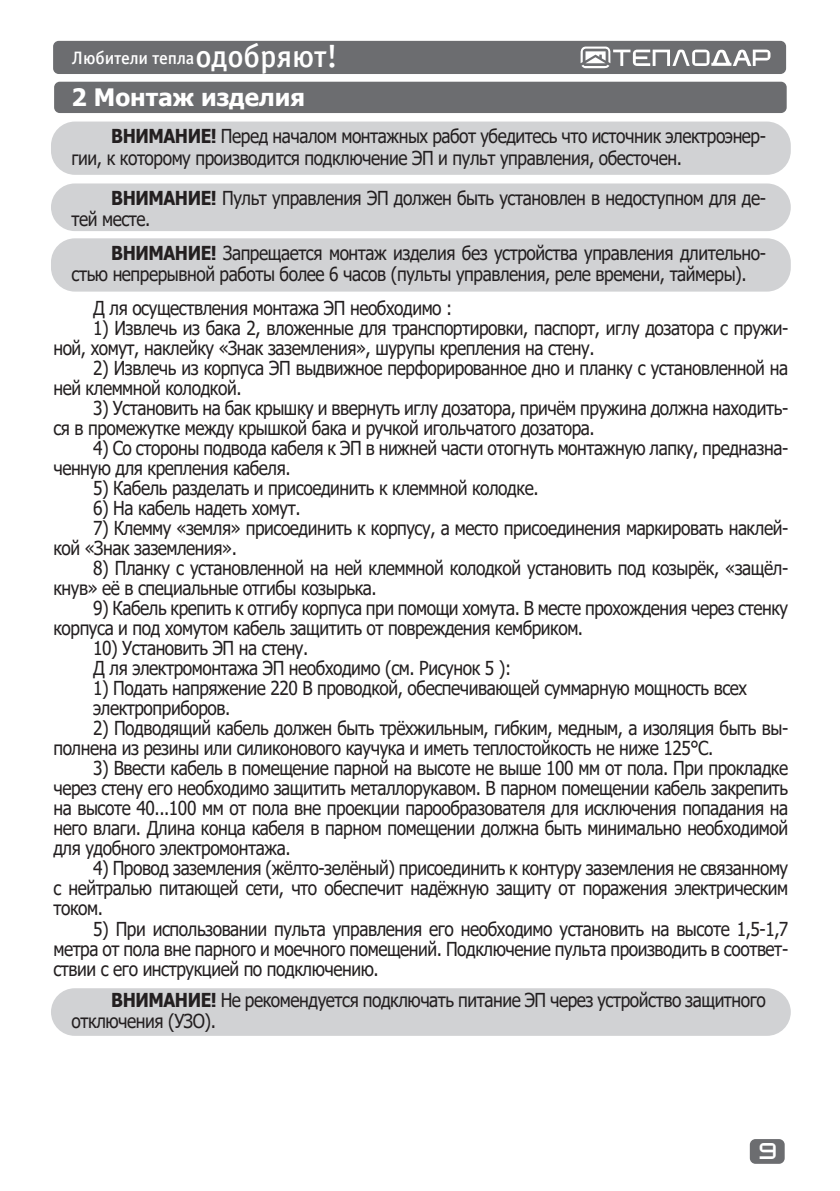
<style>
.page{position:relative;width:840px;height:1191px;background:#fff}
.page>*{position:absolute;margin:0;border:0;box-sizing:border-box;transform-origin:0 0}
.t1{font:700 24px "Tahoma";color:#fff}
.t2{font:19.2px/20px "Tahoma";letter-spacing:-.025em;color:#231f20;scale:.9 1}
.t3{font:18px "Officina Sans Medium C";letter-spacing:-.005em;color:#fff}
.t4{font:16px "teplodar";color:#fff}
.s1{font-size:32px}
.s2{font-weight:700}
</style>
<div class="page">
<div style="left:749px;top:1139px;width:35px;height:24px;background:#6c6d70;border-radius:6px"></div>
<div style="left:53px;top:41px;width:732px;height:33px;background:#6c6d70;border-radius:6px"></div>
<svg style="left:580px;top:46px;width:190px;height:22px"></svg>
<div style="left:54px;top:82px;width:732px;height:31px;background:#6c6d70;border-radius:6px"></div>
<div style="left:51px;top:122px;width:739px;height:53px;background:#d1d2d4;border-radius:24px"></div>
<div style="left:51px;top:183px;width:739px;height:48px;background:#d1d2d4;border-radius:24px"></div>
<div style="left:51px;top:238px;width:739px;height:54px;background:#d1d2d4;border-radius:24px"></div>
<div style="left:51px;top:988px;width:739px;height:47px;background:#d1d2d4;border-radius:24px"></div>
<p class="t3" style="left:72px;top:48px;width:267px">Любители тепла<span class="s1">одобряют!</span></p>
<p class="t1" style="left:72px;top:81px;width:235px">2 Монтаж изделия</p>
<p class="t2" style="left:71px;top:127px;width:772px;line-height:21.2px;text-indent:40px"><span class="s2">ВНИМАНИЕ!</span> Перед началом монтажных работ убедитесь что источник электроэнер&shy;гии, к которому производится подключение ЭП и пульт управления, обесточен.</p>
<p class="t2" style="left:71px;top:189px;width:772px;line-height:21.2px;text-indent:40px"><span class="s2">ВНИМАНИЕ!</span> Пульт управления ЭП должен быть установлен в недоступном для де&shy;тей месте.</p>
<p class="t2" style="left:71px;top:244px;width:772px;line-height:21.2px;text-indent:40px"><span class="s2">ВНИМАНИЕ!</span> Запрещается монтаж изделия без устройства управления длительно&shy;стью непрерывной работы более 6 часов (пульты управления, реле времени, таймеры).</p>
<p class="t2" style="left:93px;top:299px;width:400px">Д ля осуществления монтажа ЭП необходимо :</p>
<p class="t2" style="left:53px;top:319px;width:817px;text-indent:40px">1) Извлечь из бака 2, вложенные для транспортировки, паспорт, иглу дозатора с пружи&shy;ной, хомут, наклейку «Знак заземления», шурупы крепления на стену.</p>
<p class="t2" style="left:53px;top:359px;width:817px;text-indent:40px">2) Извлечь из корпуса ЭП выдвижное перфорированное дно и планку с установленной на ней клеммной колодкой.</p>
<p class="t2" style="left:53px;top:399px;width:817px;text-indent:40px">3) Установить на бак крышку и ввернуть иглу дозатора, причём пружина должна находить&shy;ся в промежутке между крышкой бака и ручкой игольчатого дозатора.</p>
<p class="t2" style="left:53px;top:439px;width:817px;text-indent:40px">4) Со стороны подвода кабеля к ЭП в нижней части отогнуть монтажную лапку, предназна&shy;ченную для крепления кабеля.</p>
<p class="t2" style="left:93px;top:479px;width:496px">5) Кабель разделать и присоединить к клеммной колодке.</p>
<p class="t2" style="left:93px;top:499px;width:232px">6) На кабель надеть хомут.</p>
<p class="t2" style="left:53px;top:519px;width:817px;text-indent:40px">7) Клемму «земля» присоединить к корпусу, а место присоединения маркировать наклей&shy;кой «Знак заземления».</p>
<p class="t2" style="left:53px;top:559px;width:817px;text-indent:40px">8) Планку с установленной на ней клеммной колодкой установить под козырёк, «защёл&shy;кнув» её в специальные отгибы козырька.</p>
<p class="t2" style="left:53px;top:599px;width:817px;text-indent:40px">9) Кабель крепить к отгибу корпуса при помощи хомута. В месте прохождения через стенку корпуса и под хомутом кабель защитить от повреждения кембриком.</p>
<p class="t2" style="left:93px;top:639px;width:240px">10) Установить ЭП на стену.</p>
<p class="t2" style="left:93px;top:659px;width:465px">Д ля электромонтажа ЭП необходимо (см. Рисунок 5 ):</p>
<p class="t2" style="left:93px;top:679px;width:727px">1) Подать напряжение 220 В проводкой, обеспечивающей суммарную мощность всех</p>
<p class="t2" style="left:93px;top:699px;width:154px">электроприборов.</p>
<p class="t2" style="left:53px;top:719px;width:817px;text-indent:40px">2) Подводящий кабель должен быть трёхжильным, гибким, медным, а изоляция быть вы&shy;полнена из резины или силиконового каучука и иметь теплостойкость не ниже 125°С.</p>
<p class="t2" style="left:53px;top:759px;width:817px;text-align:justify;text-indent:40px">3) Ввести кабель в помещение парной на высоте не выше 100 мм от пола. При прокладке через стену его необходимо защитить металлорукавом. В парном помещении кабель закрепить на высоте 40...100 мм от пола вне проекции парообразователя для исключения попадания на него влаги. Длина конца кабеля в парном помещении должна быть минимально необходимой для удобного электромонтажа.</p>
<p class="t2" style="left:53px;top:859px;width:817px;text-align:justify;text-indent:40px">4) Провод заземления (жёлто-зелёный) присоединить к контуру заземления не связанному с нейтралью питающей сети, что обеспечит надёжную защиту от поражения электрическим током.</p>
<p class="t2" style="left:53px;top:919px;width:817px;text-align:justify;text-indent:40px">5) При использовании пульта управления его необходимо установить на высоте 1,5-1,7 метра от пола вне парного и моечного помещений. Подключение пульта производить в соответ&shy;ствии с его инструкцией по подключению.</p>
<p class="t2" style="left:71px;top:990px;width:772px;line-height:21.2px;text-indent:40px"><span class="s2">ВНИМАНИЕ!</span> Не рекомендуется подключать питание ЭП через устройство защитного отключения (УЗО).</p>
<p class="t4" style="left:759px;top:1144px;width:18px">9</p>
</div>
